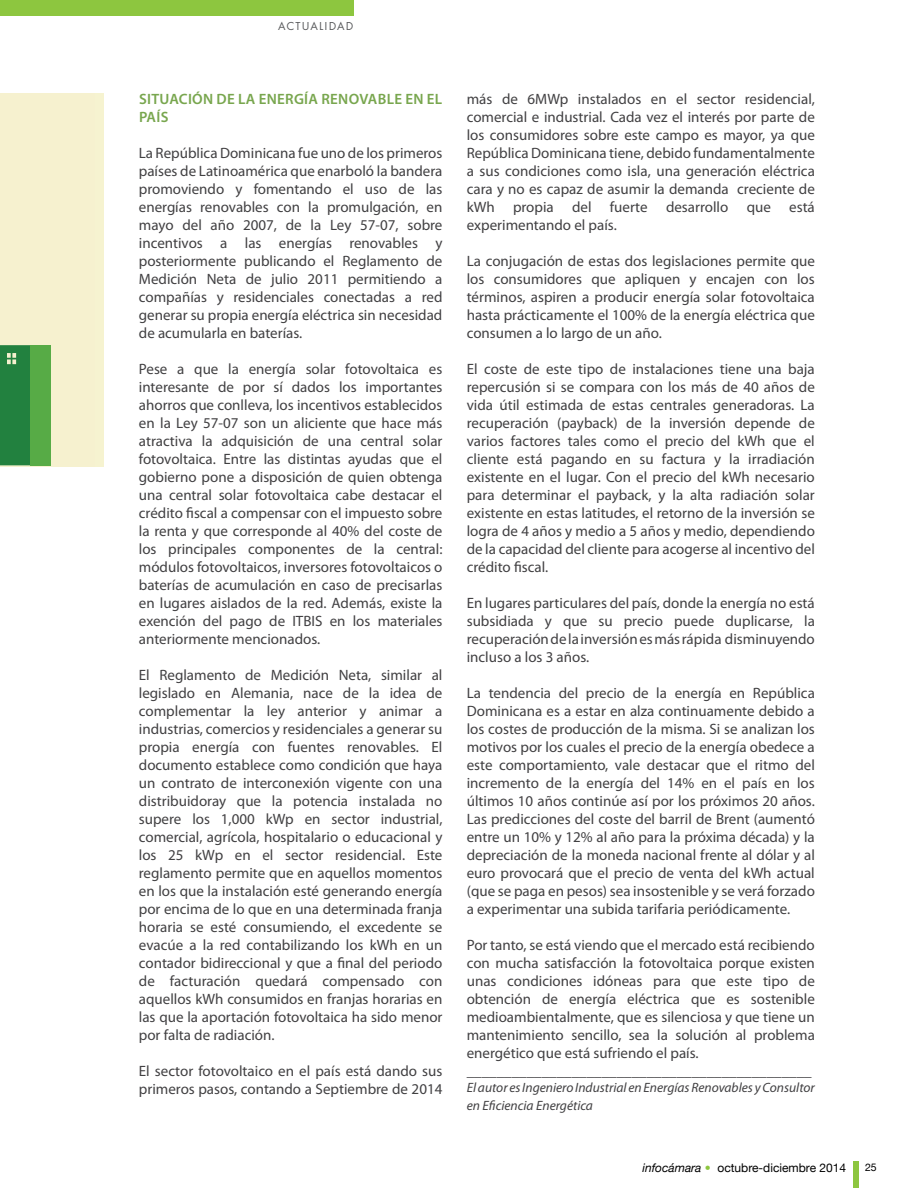
<style>
.page{position:relative;width:918px;height:1188px;background:#fff}
.page>*{position:absolute;margin:0;border:0;box-sizing:border-box;transform-origin:0 0}
.t1{font:15px/18px "Myriad Pro";color:#414042;text-align:justify}
.t2{font:600 15px/18px "Myriad Pro";letter-spacing:.02em;color:#78a64e}
.t3{font:italic 13.5px/18px "Myriad Pro";color:#414042}
.t4{font:12px "Helvetica Neue";color:#000}
.t5{font:12px "Futura T";letter-spacing:.1em;color:#58595b}
.t6{font:10.5px "Helvetica Neue";color:#000}
.s1{font-style:italic}
.s2{font-style:italic;color:#8dc63f}
</style>
<div class="page">
<div style="left:0;top:0;width:353px;height:16px;background:#8dc63f"></div>
<div style="left:853px;top:1161px;width:6px;height:27px;background:#8dc63f"></div>
<div style="left:0;top:93px;width:104px;height:374px;background:#f6f3d0"></div>
<div style="left:0;top:345px;width:30px;height:120px;background:#22813f"></div>
<div style="left:30px;top:345px;width:21px;height:120px;background:#57ab46"></div>
<p class="t5" style="left:278px;top:19px;width:77px">ACTUALIDAD</p>
<p class="t2" style="left:139px;top:90px;width:305px">SITUACIÓN DE LA ENERGÍA RENOVABLE EN EL<br>PAÍS</p>
<p class="t1" style="left:139px;top:144px;width:305px">La República Dominicana fue uno de los primeros países de Latinoamérica que enarboló la bandera promoviendo y fomentando el uso de las energías renovables con la promulgación, en mayo del año 2007, de la Ley 57-07, sobre incentivos a las energías renovables y posteriormente publicando el Reglamento de Medición Neta de julio 2011 permitiendo a compañías y residenciales conectadas a red generar su propia energía eléctrica sin necesidad de acumularla en baterías.</p>
<p class="t1" style="left:139px;top:360px;width:305px">Pese a que la energía solar fotovoltaica es interesante de por sí dados los importantes ahorros que conlleva, los incentivos establecidos en la Ley 57-07 son un aliciente que hace más atractiva la adquisición de una central solar fotovoltaica. Entre las distintas ayudas que el gobierno pone a disposición de quien obtenga una central solar fotovoltaica cabe destacar el crédito fiscal a compensar con el impuesto sobre la renta y que corresponde al 40% del coste de los principales componentes de la central: módulos fotovoltaicos, inversores fotovoltaicos o baterías de acumulación en caso de precisarlas en lugares aislados de la red. Además, existe la exención del pago de ITBIS en los materiales anteriormente mencionados.</p>
<p class="t1" style="left:139px;top:666px;width:305px">El Reglamento de Medición Neta, similar al legislado en Alemania, nace de la idea de complementar la ley anterior y animar a industrias, comercios y residenciales a generar su propia energía con fuentes renovables. El documento establece como condición que haya un contrato de interconexión vigente con una distribuidoray que la potencia instalada no supere los 1,000 kWp en sector industrial, comercial, agrícola, hospitalario o educacional y los 25 kWp en el sector residencial. Este reglamento permite que en aquellos momentos en los que la instalación esté generando energía por encima de lo que en una determinada franja horaria se esté consumiendo, el excedente se evacúe a la red contabilizando los kWh en un contador bidireccional y que a final del periodo de facturación quedará compensado con aquellos kWh consumidos en franjas horarias en las que la aportación fotovoltaica ha sido menor por falta de radiación.</p>
<p class="t1" style="left:139px;top:1062px;width:305px">El sector fotovoltaico en el país está dando sus primeros pasos, contando a Septiembre de 2014</p>
<p class="t1" style="left:467px;top:90px;width:350px">más de 6MWp instalados en el sector residencial, comercial e industrial. Cada vez el interés por parte de los consumidores sobre este campo es mayor, ya que República Dominicana tiene, debido fundamentalmente a sus condiciones como isla, una generación eléctrica cara y no es capaz de asumir la demanda creciente de kWh propia del fuerte desarrollo que está experimentando el país.</p>
<p class="t1" style="left:467px;top:252px;width:350px">La conjugación de estas dos legislaciones permite que los consumidores que apliquen y encajen con los términos, aspiren a producir energía solar fotovoltaica hasta prácticamente el 100% de la energía eléctrica que consumen a lo largo de un año.</p>
<p class="t1" style="left:467px;top:360px;width:350px">El coste de este tipo de instalaciones tiene una baja repercusión si se compara con los más de 40 años de vida útil estimada de estas centrales generadoras. La recuperación (payback) de la inversión depende de varios factores tales como el precio del kWh que el cliente está pagando en su factura y la irradiación existente en el lugar. Con el precio del kWh necesario para determinar el payback, y la alta radiación solar existente en estas latitudes, el retorno de la inversión se logra de 4 años y medio a 5 años y medio, dependiendo de la capacidad del cliente para acogerse al incentivo del crédito fiscal.</p>
<p class="t1" style="left:467px;top:594px;width:350px">En lugares particulares del país, donde la energía no está subsidiada y que su precio puede duplicarse, la recuperación de la inversión es más rápida disminuyendo incluso a los 3 años.</p>
<p class="t1" style="left:467px;top:684px;width:350px">La tendencia del precio de la energía en República Dominicana es a estar en alza continuamente debido a los costes de producción de la misma. Si se analizan los motivos por los cuales el precio de la energía obedece a este comportamiento, vale destacar que el ritmo del incremento de la energía del 14% en el país en los últimos 10 años continúe así por los próximos 20 años.<br>Las predicciones del coste del barril de Brent (aumentó entre un 10% y 12% al año para la próxima década) y la depreciación de la moneda nacional frente al dólar y al euro provocará que el precio de venta del kWh actual (que se paga en pesos) sea insostenible y se verá forzado a experimentar una subida tarifaria periódicamente.</p>
<p class="t1" style="left:467px;top:936px;width:350px;text-align:left">Por tanto, se está viendo que el mercado está recibiendo con mucha satisfacción la fotovoltaica porque existen unas condiciones idóneas para que este tipo de obtención de energía eléctrica que es sostenible medioambientalmente, que es silenciosa y que tiene un mantenimiento sencillo, sea la solución al problema energético que está sufriendo el país. ______________________________________________</p>
<p class="t3" style="left:467px;top:1079px;width:350px">El autor es Ingeniero Industrial en Energías Renovables y Consultor en Eficiencia Energética</p>
<p class="t4" style="left:642px;top:1161px;width:205px"><span class="s1">infocámara</span> <span class="s2">•</span> octubre-diciembre 2014</p>
<p class="t6" style="left:865px;top:1161px;width:13px">25</p>
</div>
